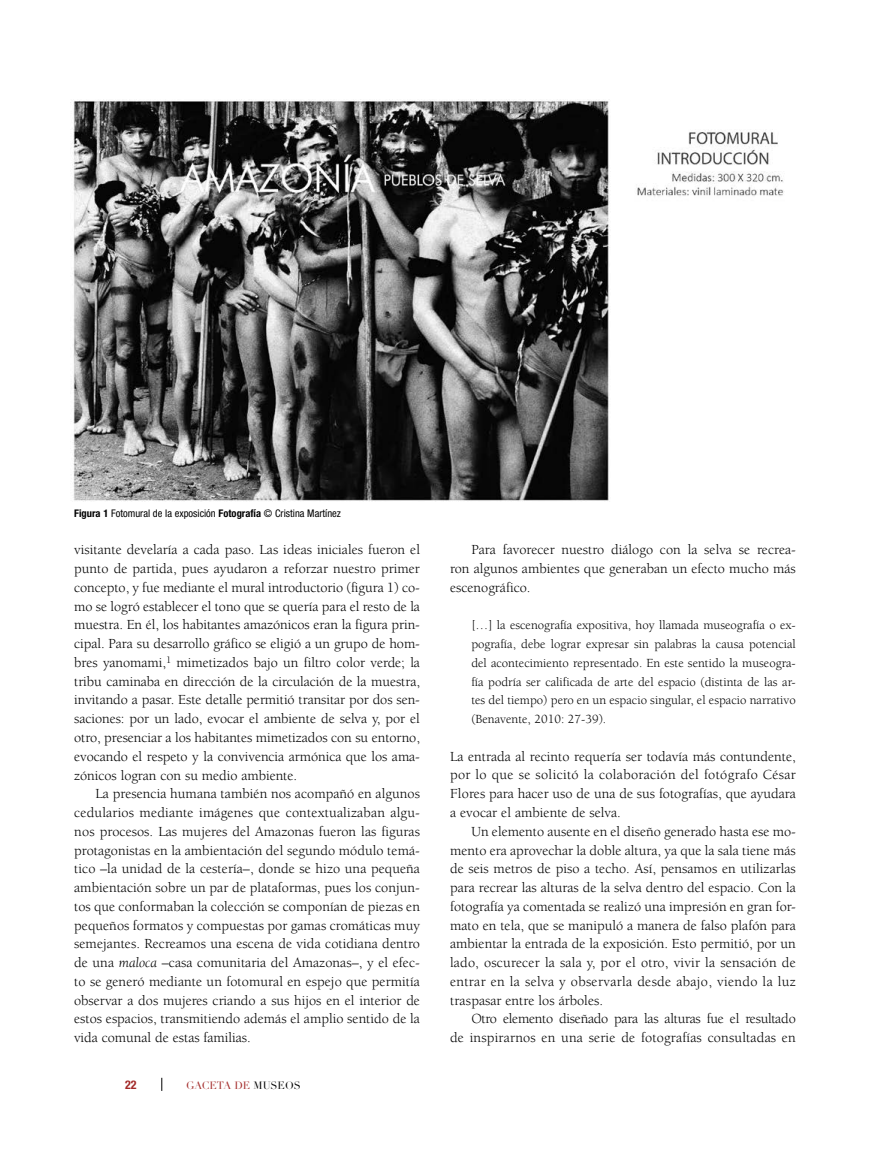
<style>
.page{position:relative;width:881px;height:1149px;background:#fff}
.page>*{position:absolute;margin:0;border:0;box-sizing:border-box;transform-origin:0 0}
.t1{font:14.25px/18.8px "Berkeley";color:#000;text-align:justify}
.t2{font:12.75px/18.8px "Berkeley";color:#000;text-align:justify}
.t3{font:700 condensed 12px "Helvetica Neue";color:#a32a29}
.t4{font:condensed 10.5px "Helvetica Neue";color:#000}
.t5{font:10.5px "Didot LH";color:#a32a29}
.s1{font-weight:700}
.s2{font-style:italic}
.s3{color:#000}
</style>
<div class="page">
<svg style="left:161px;top:1077px;width:1px;height:13px"></svg>
<img style="left:70px;top:99px;width:714px;height:403px">
<p class="t4" style="left:74px;top:506px;width:268px"><span class="s1">Figura 1</span> Fotomural de la exposición <span class="s1">Fotografía</span> © Cristina Martínez</p>
<p class="t1" style="left:74px;top:540px;width:347px">visitante develaría a cada paso. Las ideas iniciales fueron el punto de partida, pues ayudaron a reforzar nuestro primer concepto, y fue mediante el mural introductorio (figura 1) co&shy;mo se logró establecer el tono que se quería para el resto de la muestra. En él, los habitantes amazónicos eran la figura prin&shy;cipal. Para su desarrollo gráfico se eligió a un grupo de hom&shy;bres yanomami,<sup>1</sup> mimetizados bajo un filtro color verde; la tribu caminaba en dirección de la circulación de la muestra, invitando a pasar. Este detalle permitió transitar por dos sen&shy;saciones: por un lado, evocar el ambiente de selva y, por el otro, presenciar a los habitantes mimetizados con su entorno, evocando el respeto y la convivencia armónica que los ama&shy;zónicos logran con su medio ambiente.</p>
<p class="t1" style="left:74px;top:784px;width:347px;text-indent:21px">La presencia humana también nos acompañó en algunos cedularios mediante imágenes que contextualizaban algu&shy;nos procesos. Las mujeres del Amazonas fueron las figuras protagonistas en la ambientación del segundo módulo temá&shy;tico –la unidad de la cestería–, donde se hizo una pequeña ambientación sobre un par de plataformas, pues los conjun&shy;tos que conformaban la colección se componían de piezas en pequeños formatos y compuestas por gamas cromáticas muy semejantes. Recreamos una escena de vida cotidiana dentro de una <span class="s2">maloca</span> –casa comunitaria del Amazonas–, y el efec&shy;to se generó mediante un fotomural en espejo que permitía observar a dos mujeres criando a sus hijos en el interior de estos espacios, transmitiendo además el amplio sentido de la vida comunal de estas familias.</p>
<p class="t3" style="left:125px;top:1077px;width:13px">22</p>
<p class="t5" style="left:186px;top:1078px;width:116px">GACETA DE <span class="s3">MUSEOS</span></p>
<p class="t1" style="left:450px;top:540px;width:347px;text-indent:21px">Para favorecer nuestro diálogo con la selva se recrea&shy;ron algunos ambientes que generaban un efecto mucho más escenográfico.</p>
<p class="t2" style="left:471px;top:616px;width:326px">[…] la escenografía expositiva, hoy llamada museografía o ex&shy;pografía, debe lograr expresar sin palabras la causa potencial del acontecimiento representado. En este sentido la museogra&shy;fía podría ser calificada de arte del espacio (distinta de las ar&shy;tes del tiempo) pero en un espacio singular, el espacio narrativo (Benavente, 2010: 27-39).</p>
<p class="t1" style="left:450px;top:747px;width:347px">La entrada al recinto requería ser todavía más contundente, por lo que se solicitó la colaboración del fotógrafo César Flores para hacer uso de una de sus fotografías, que ayudara a evocar el ambiente de selva.</p>
<p class="t1" style="left:450px;top:822px;width:347px;text-indent:21px">Un elemento ausente en el diseño generado hasta ese mo&shy;mento era aprovechar la doble altura, ya que la sala tiene más de seis metros de piso a techo. Así, pensamos en utilizarlas para recrear las alturas de la selva dentro del espacio. Con la fotografía ya comentada se realizó una impresión en gran for&shy;mato en tela, que se manipuló a manera de falso plafón para ambientar la entrada de la exposición. Esto permitió, por un lado, oscurecer la sala y, por el otro, vivir la sensación de entrar en la selva y observarla desde abajo, viendo la luz traspasar entre los árboles.</p>
<p class="t1" style="left:450px;top:1009px;width:347px;text-align:right">Otro elemento diseñado para las alturas fue el resultado<br>de inspirarnos en una serie de fotografías consultadas en</p>
</div>
